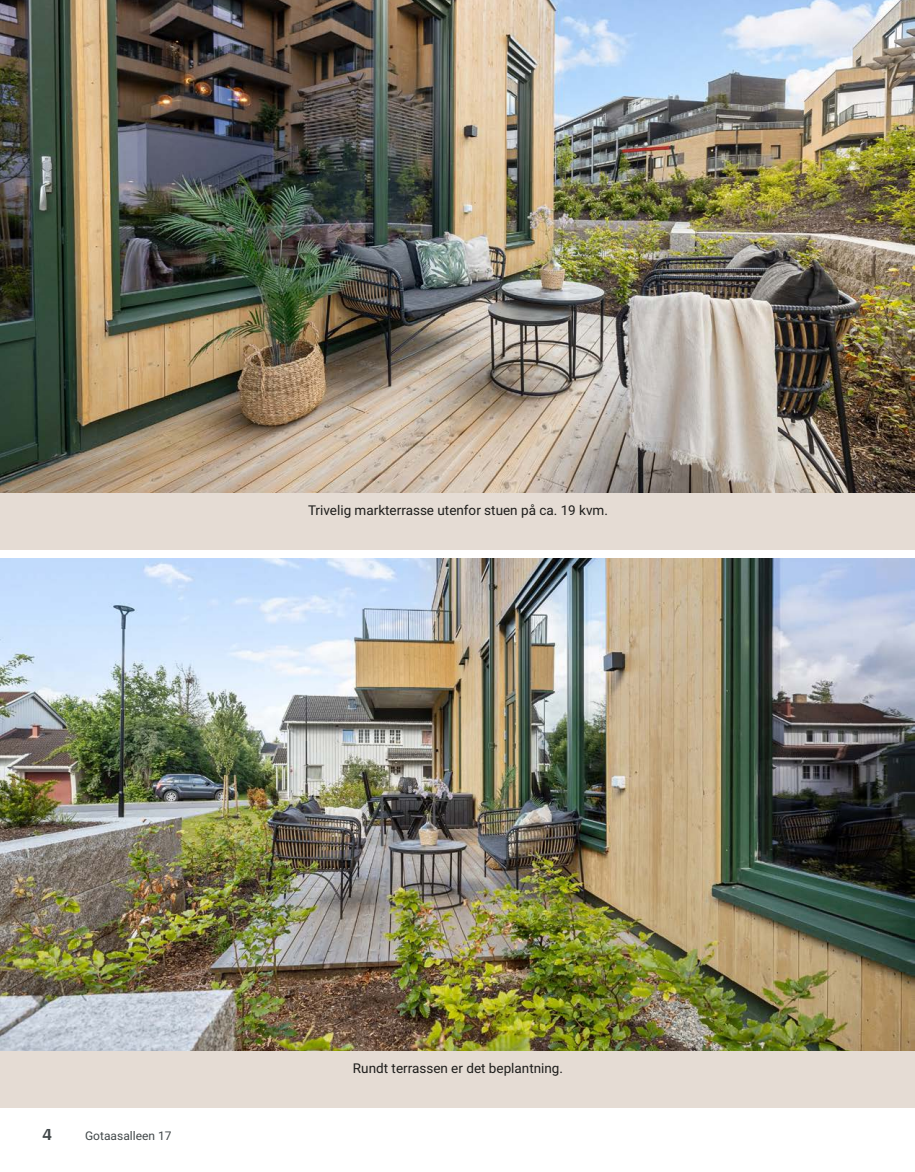
<style>
.page{position:relative;width:915px;height:1172px;background:#fff}
.page>*{position:absolute;margin:0;border:0;box-sizing:border-box;transform-origin:0 0}
.t1{font:700 18px "Arya";color:#414749}
.t2{font:13.5px "Roboto";color:#1d1d1b}
.t3{font:12px "Roboto";color:#414749}
</style>
<div class="page">
<div style="left:0;top:492px;width:914px;height:58px;background:#e5dcd4"></div>
<div style="left:0;top:1050px;width:914px;height:58px;background:#e5dcd4"></div>
<img style="left:0;top:0;width:914px;height:492px">
<img style="left:0;top:558px;width:914px;height:492px">
<p class="t2" style="left:308px;top:501px;width:301px">Trivelig markterrasse utenfor stuen på ca. 19 kvm.</p>
<h1 class="t1" style="left:43px;top:1123px;width:11px">4</h1>
<p class="t3" style="left:85px;top:1127px;width:88px">Gotaasalleen 17</p>
<p class="t2" style="left:353px;top:1059px;width:211px">Rundt terrassen er det beplantning.</p>
</div>
